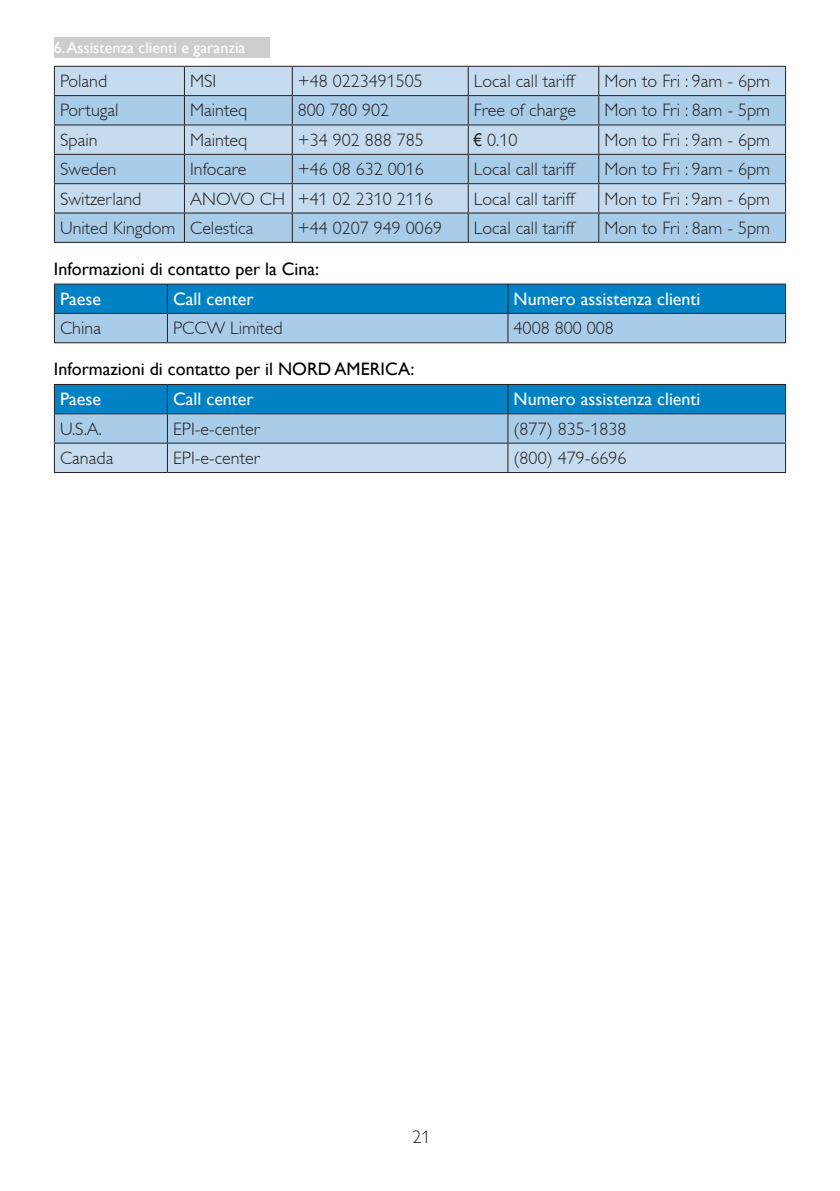
<style>
.page{position:relative;width:840px;height:1191px;background:#fff}
.page>*{position:absolute;margin:0;border:0;box-sizing:border-box;transform-origin:0 0}
.t1{font:300 18px "Gill Alt One";color:#231f20}
.t2{font:18px "Gill Sans Alt One WGL";color:#fff}
.Heading_3{font:18px "Gill Sans Alt One WGL";color:#000}
.t3{font:18px "Gill Sans Alt One WGL Light";color:#231f20}
.t4{font:16px "Gill Sans Alt One WGL";color:#fff}
.s1{font-family:"Arial Narrow";font-weight:400}
</style>
<div class="page">
<div style="left:54px;top:37px;width:215px;height:21px;background:#cdcdcd"></div>
<div style="left:55px;top:67px;width:729px;height:28px;background:#c5dcf0"></div>
<svg style="left:55px;top:96px;width:729px;height:146px;background:#b2d0e9"></svg>
<hr style="left:54px;top:66px;width:130px;height:1px;background:#231f20">
<hr style="left:54px;top:95px;width:130px;height:1px;background:#231f20">
<hr style="left:184px;top:66px;width:108px;height:1px;background:#231f20">
<hr style="left:184px;top:95px;width:108px;height:1px;background:#231f20">
<hr style="left:292px;top:66px;width:176px;height:1px;background:#231f20">
<hr style="left:292px;top:95px;width:176px;height:1px;background:#231f20">
<hr style="left:468px;top:66px;width:130px;height:1px;background:#231f20">
<hr style="left:598px;top:66px;width:187px;height:1px;background:#231f20">
<hr style="left:468px;top:95px;width:130px;height:1px;background:#231f20">
<hr style="left:598px;top:95px;width:187px;height:1px;background:#231f20">
<hr style="left:54px;top:124px;width:130px;height:1px;background:#231f20">
<hr style="left:54px;top:154px;width:130px;height:1px;background:#231f20">
<hr style="left:184px;top:124px;width:108px;height:1px;background:#231f20">
<hr style="left:184px;top:154px;width:108px;height:1px;background:#231f20">
<hr style="left:292px;top:124px;width:176px;height:1px;background:#231f20">
<hr style="left:292px;top:154px;width:176px;height:1px;background:#231f20">
<hr style="left:468px;top:124px;width:130px;height:1px;background:#231f20">
<hr style="left:598px;top:124px;width:187px;height:1px;background:#231f20">
<hr style="left:468px;top:154px;width:130px;height:1px;background:#231f20">
<hr style="left:598px;top:154px;width:187px;height:1px;background:#231f20">
<hr style="left:54px;top:183px;width:130px;height:1px;background:#231f20">
<hr style="left:184px;top:183px;width:108px;height:1px;background:#231f20">
<hr style="left:292px;top:183px;width:176px;height:1px;background:#231f20">
<hr style="left:468px;top:183px;width:130px;height:1px;background:#231f20">
<hr style="left:598px;top:183px;width:187px;height:1px;background:#231f20">
<hr style="left:54px;top:212px;width:130px;height:1px;background:#231f20">
<svg style="left:54px;top:67px;width:1px;height:175px"></svg>
<hr style="left:54px;top:242px;width:130px;height:1px;background:#231f20">
<hr style="left:184px;top:212px;width:108px;height:1px;background:#231f20">
<svg style="left:184px;top:67px;width:1px;height:175px"></svg>
<hr style="left:184px;top:242px;width:108px;height:1px;background:#231f20">
<hr style="left:292px;top:212px;width:176px;height:1px;background:#231f20">
<svg style="left:291px;top:67px;width:1px;height:175px"></svg>
<hr style="left:292px;top:242px;width:176px;height:1px;background:#231f20">
<hr style="left:468px;top:212px;width:130px;height:1px;background:#231f20">
<svg style="left:467px;top:67px;width:1px;height:175px"></svg>
<hr style="left:598px;top:212px;width:187px;height:1px;background:#231f20">
<svg style="left:598px;top:67px;width:1px;height:175px"></svg>
<svg style="left:784px;top:67px;width:1px;height:175px"></svg>
<hr style="left:468px;top:242px;width:130px;height:1px;background:#231f20">
<hr style="left:598px;top:242px;width:187px;height:1px;background:#231f20">
<hr style="left:54px;top:283px;width:113px;height:1px;background:#231f20">
<hr style="left:167px;top:283px;width:340px;height:1px;background:#231f20">
<svg style="left:54px;top:284px;width:731px;height:59px;background:#52a1cf"></svg>
<hr style="left:507px;top:283px;width:278px;height:1px;background:#231f20">
<hr style="left:54px;top:472px;width:113px;height:1px;background:#231f20">
<hr style="left:167px;top:472px;width:340px;height:1px;background:#231f20">
<hr style="left:507px;top:472px;width:278px;height:1px;background:#231f20">
<svg style="left:54px;top:384px;width:731px;height:88px;background:#77b3d8"></svg>
<hr style="left:507px;top:384px;width:278px;height:1px;background:#231f20">
<p class="t4" style="left:54px;top:36px;width:193px">6. Assistenza clienti e garanzia</p>
<p class="t1" style="left:60px;top:71px;width:49px">Poland</p>
<p class="t1" style="left:190px;top:71px;width:28px">MSI</p>
<p class="t1" style="left:298px;top:71px;width:126px">+48 0223491505</p>
<p class="t1" style="left:473px;top:71px;width:102px">Local call tariff</p>
<p class="t1" style="left:604px;top:71px;width:167px">Mon to Fri : 9am - 6pm</p>
<p class="t1" style="left:60px;top:100px;width:60px">Portugal</p>
<p class="t1" style="left:190px;top:100px;width:59px">Mainteq</p>
<p class="t1" style="left:298px;top:100px;width:93px">800 780 902</p>
<p class="t1" style="left:473px;top:100px;width:103px">Free of charge</p>
<p class="t1" style="left:604px;top:100px;width:167px">Mon to Fri : 8am - 5pm</p>
<p class="t1" style="left:60px;top:130px;width:39px">Spain</p>
<p class="t1" style="left:190px;top:130px;width:59px">Mainteq</p>
<p class="t1" style="left:298px;top:130px;width:127px">+34 902 888 785</p>
<p class="t1" style="left:473px;top:130px;width:45px"><span class="s1">€</span> 0.10</p>
<p class="t1" style="left:604px;top:130px;width:167px">Mon to Fri : 9am - 6pm</p>
<p class="t1" style="left:60px;top:159px;width:58px">Sweden</p>
<p class="t1" style="left:190px;top:159px;width:58px">Infocare</p>
<p class="t1" style="left:298px;top:159px;width:127px">+46 08 632 0016</p>
<p class="t1" style="left:473px;top:159px;width:102px">Local call tariff</p>
<p class="t1" style="left:604px;top:159px;width:167px">Mon to Fri : 9am - 6pm</p>
<p class="t1" style="left:60px;top:188px;width:83px">Switzerland</p>
<p class="t1" style="left:190px;top:188px;width:96px">ANOVO CH</p>
<p class="t1" style="left:298px;top:188px;width:136px">+41 02 2310 2116</p>
<p class="t1" style="left:473px;top:188px;width:102px">Local call tariff</p>
<p class="t1" style="left:604px;top:188px;width:167px">Mon to Fri : 9am - 6pm</p>
<p class="t1" style="left:60px;top:218px;width:117px">United Kingdom</p>
<p class="t1" style="left:190px;top:218px;width:65px">Celestica</p>
<p class="t1" style="left:298px;top:218px;width:145px">+44 0207 949 0069</p>
<p class="t1" style="left:473px;top:218px;width:102px">Local call tariff</p>
<p class="t1" style="left:604px;top:218px;width:167px">Mon to Fri : 8am - 5pm</p>
<p class="Heading_3" style="left:54px;top:257px;width:267px">Informazioni di contatto per la Cina:</p>
<p class="t2" style="left:60px;top:286px;width:43px">Paese</p>
<p class="t2" style="left:173px;top:286px;width:82px">Call center</p>
<p class="t2" style="left:513px;top:286px;width:188px">Numero assistenza clienti</p>
<p class="t1" style="left:60px;top:318px;width:42px">China</p>
<p class="t1" style="left:173px;top:318px;width:111px">PCCW Limited</p>
<p class="t1" style="left:513px;top:318px;width:102px">4008 800 008</p>
<p class="Heading_3" style="left:54px;top:357px;width:361px">Informazioni di contatto per il NORD AMERICA:</p>
<p class="t2" style="left:60px;top:387px;width:43px">Paese</p>
<p class="t2" style="left:173px;top:387px;width:82px">Call center</p>
<p class="t2" style="left:513px;top:387px;width:188px">Numero assistenza clienti</p>
<p class="t1" style="left:60px;top:418px;width:44px">U.S.A.</p>
<p class="t1" style="left:173px;top:418px;width:88px">EPI-e-center</p>
<p class="t1" style="left:513px;top:418px;width:114px">(877) 835-1838</p>
<p class="t1" style="left:60px;top:448px;width:55px">Canada</p>
<p class="t1" style="left:173px;top:448px;width:88px">EPI-e-center</p>
<p class="t1" style="left:513px;top:448px;width:114px">(800) 479-6696</p>
<p class="t3" style="left:412px;top:1125px;width:19px">21</p>
</div>
